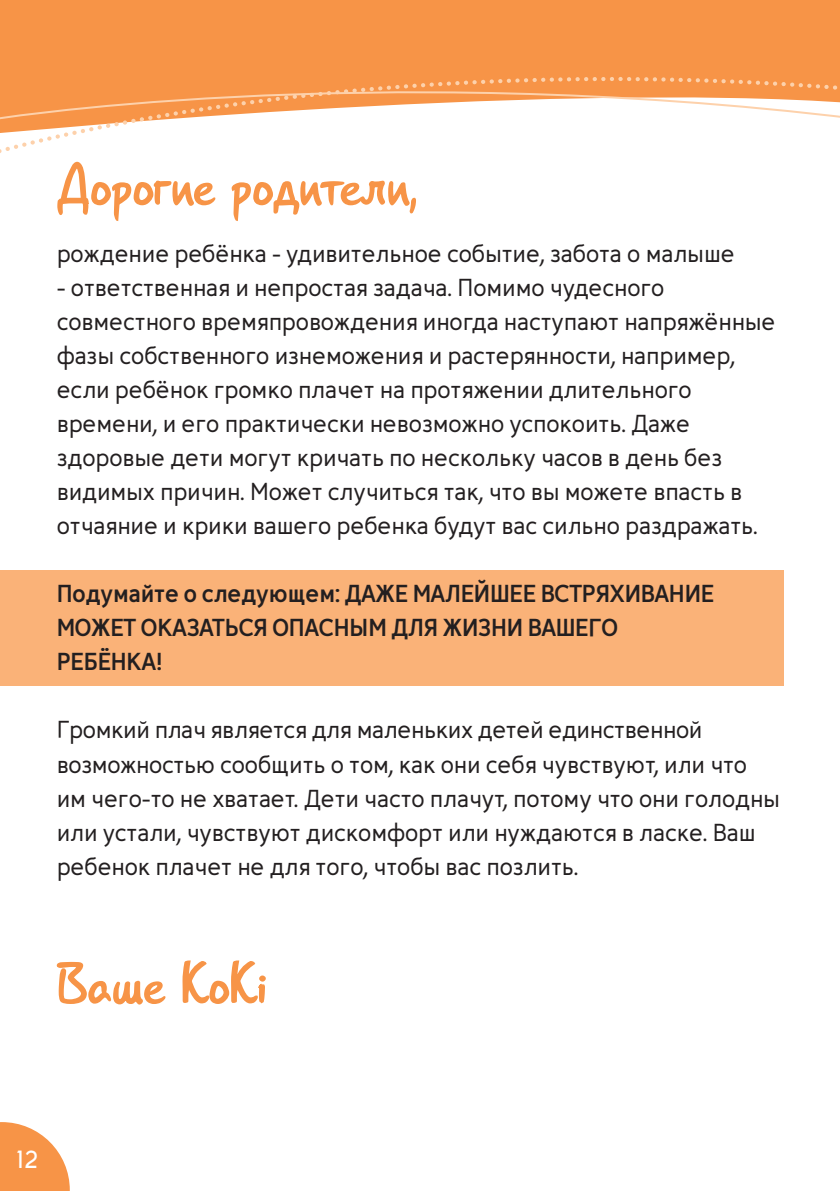
<style>
.page{position:relative;width:840px;height:1191px;background:#fff}
.page>*{position:absolute;margin:0;border:0;box-sizing:border-box;transform-origin:0 0}
.t1{font:59px "Gunny Rewritten";color:#f79447}
.t2{font:25px/34px "Avancement 2020";color:#231f20}
.t3{font:500 25px/34px "Avancement 2020";color:#231f20}
.t4{font:24px "Stilu";color:#fff}
</style>
<div class="page">
<svg style="left:0;top:1122px;width:70px;height:69px"></svg>
<div style="left:0;top:0;width:839px;height:50px;background:#f79447"></div>
<svg style="left:0;top:50px;width:839px;height:103px"></svg>
<svg style="left:0;top:58px;width:839px;height:65px"></svg>
<div style="left:0;top:570px;width:782px;height:115px;background:#fab278"></div>
<svg style="left:57px;top:161px;width:159px;height:60px"></svg>
<svg style="left:231px;top:180px;width:185px;height:41px"></svg>
<svg style="left:56px;top:961px;width:110px;height:44px"></svg>
<svg style="left:182px;top:960px;width:84px;height:44px"></svg>
<h1 class="t1" style="left:57px;top:148px;width:361px">Дорогие родители,</h1>
<p class="t2" style="left:57px;top:237px;width:679px">рождение ребёнка - удивительное событие, забота о малыше</p>
<p class="t2" style="left:57px;top:271px;width:719px">- ответственная и непростая задача. Помимо чудесного совместного времяпровождения иногда наступают напряжённые фазы собственного изнеможения и растерянности, например, если ребёнок громко плачет на протяжении длительного времени, и его практически невозможно успокоить. Даже здоровые дети могут кричать по нескольку часов в день без видимых причин. Может случиться так, что вы можете впасть в отчаяние и крики вашего ребенка будут вас сильно раздражать.</p>
<p class="t3" style="left:57px;top:577px;width:658px">Подумайте о следующем: ДАЖЕ МАЛЕЙШЕЕ ВСТРЯХИВАНИЕ<br>МОЖЕТ ОКАЗАТЬСЯ ОПАСНЫМ ДЛЯ ЖИЗНИ ВАШЕГО<br>РЕБЁНКА!</p>
<p class="t2" style="left:57px;top:713px;width:724px">Громкий плач является для маленьких детей единственной возможностью сообщить о том, как они себя чувствуют, или что им чего-то не хватает. Дети часто плачут, потому что они голодны или устали, чувствуют дискомфорт или нуждаются в ласке. Bаш ребенок плачет не для того, чтобы вас позлить.</p>
<h1 class="t1" style="left:57px;top:946px;width:212px">Bаше KoKi</h1>
<p class="t4" style="left:16px;top:1143px;width:24px">12</p>
</div>
